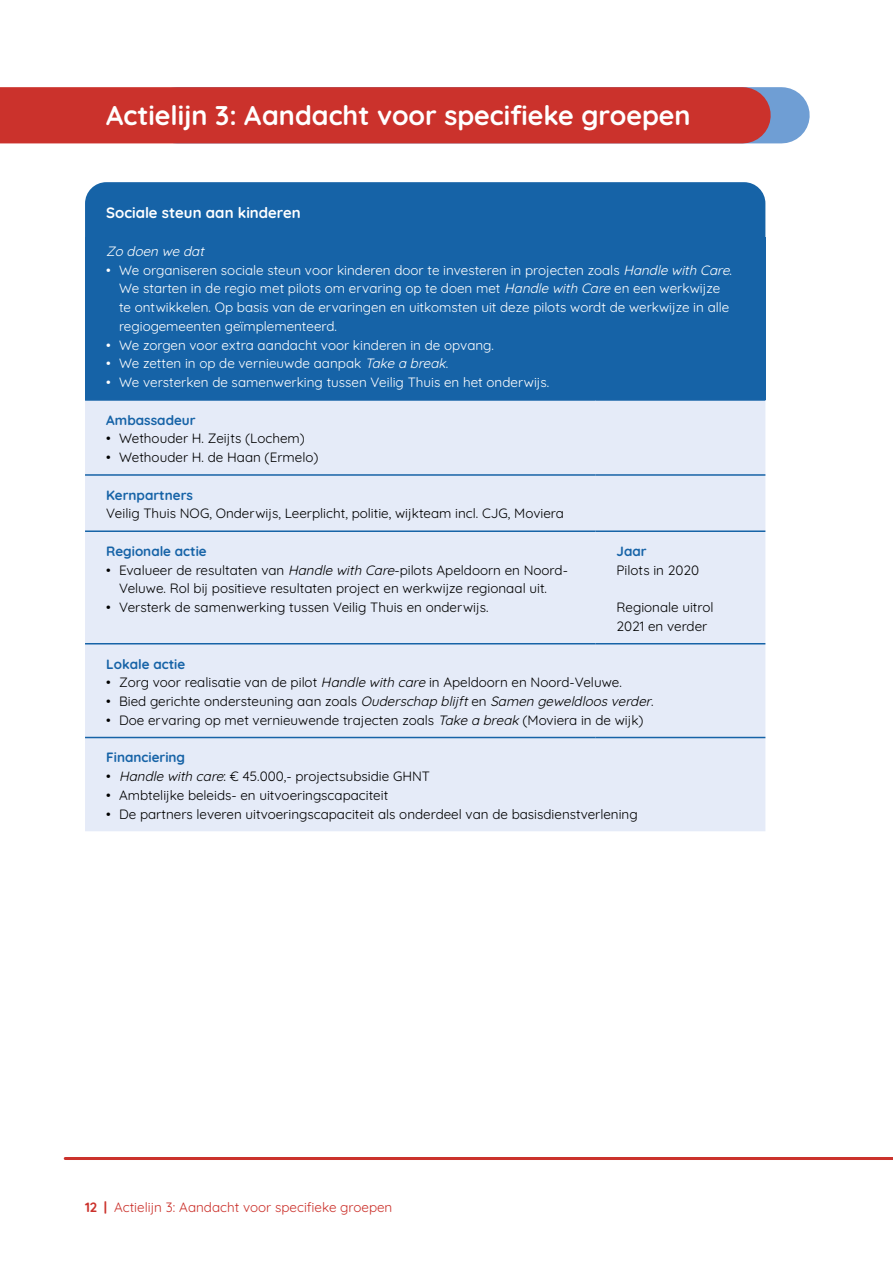
<style>
.page{position:relative;width:893px;height:1263px;background:#fff}
.page>*{position:absolute;margin:0;border:0;box-sizing:border-box;transform-origin:0 0}
.t1{font:300 27px "Quicksand";color:#fff}
.t2{font:300 15px "Quicksand";color:#fff}
.t3{font:300 13.5px/18.8px "Quicksand";color:#000}
.t4{font:300 13.5px/18.8px "Quicksand";color:#fff}
.t5{font:300 13.5px "Quicksand";color:#1663a7}
.t6{font:300 13.5px "Quicksand";color:#cb322c}
.t7{font:italic 300 13.5px "Quicksand";color:#fff}
.s1{font-style:italic}
</style>
<div class="page">
<svg style="left:743px;top:87px;width:38px;height:56px;background:#a36074"></svg>
<div style="left:0;top:87px;width:743px;height:56px;background:#cb322c"></div>
<div style="left:85px;top:182px;width:680px;height:55px;background:#1663a7"></div>
<div style="left:85px;top:238px;width:680px;height:162px;background:#1663a7"></div>
<div style="left:85px;top:401px;width:680px;height:430px;background:#e5ebf8"></div>
<hr style="left:85px;top:237px;width:510px;height:2px;background:#1663a7">
<hr style="left:595px;top:237px;width:170px;height:2px;background:#1663a7">
<hr style="left:85px;top:399px;width:510px;height:2px;background:#1663a7">
<hr style="left:595px;top:399px;width:170px;height:2px;background:#1663a7">
<hr style="left:85px;top:474px;width:510px;height:2px;background:#1663a7">
<hr style="left:595px;top:474px;width:170px;height:2px;background:#1663a7">
<hr style="left:85px;top:530px;width:510px;height:2px;background:#1663a7">
<hr style="left:595px;top:530px;width:170px;height:2px;background:#1663a7">
<hr style="left:85px;top:643px;width:510px;height:1px;background:#1663a7">
<hr style="left:595px;top:643px;width:170px;height:1px;background:#1663a7">
<hr style="left:85px;top:737px;width:510px;height:1px;background:#1663a7">
<hr style="left:595px;top:737px;width:170px;height:1px;background:#1663a7">
<hr style="left:64px;top:1157px;width:829px;height:3px;background:#cb322c">
<h1 class="t1" style="left:106px;top:94px;width:586px">Actielijn 3: Aandacht voor specifieke groepen</h1>
<p class="t2" style="left:106px;top:201px;width:196px">Sociale steun aan kinderen</p>
<p class="t7" style="left:106px;top:241px;width:103px">Zo doen we dat</p>
<p class="t4" style="left:119px;top:259px;width:616px;text-indent:-13px">• We organiseren sociale steun voor kinderen door te investeren in projecten zoals <span class="s1">Handle with Care</span>.<br>We starten in de regio met pilots om ervaring op te doen met <span class="s1">Handle with Care</span> en een werkwijze te ontwikkelen. Op basis van de ervaringen en uitkomsten uit deze pilots wordt de werkwijze in alle regiogemeenten geïmplementeerd.</p>
<p class="t4" style="left:106px;top:334px;width:389px">• We zorgen voor extra aandacht voor kinderen in de opvang.</p>
<p class="t4" style="left:106px;top:353px;width:345px">• We zetten in op de vernieuwde aanpak <span class="s1">Take a break</span>.</p>
<p class="t4" style="left:106px;top:372px;width:445px">• We versterken de samenwerking tussen Veilig Thuis en het onderwijs.</p>
<p class="t5" style="left:106px;top:409px;width:91px">Ambassadeur</p>
<p class="t3" style="left:106px;top:428px;width:200px">• Wethouder H. Zeijts (Lochem)</p>
<p class="t3" style="left:106px;top:447px;width:214px">• Wethouder H. de Haan (Ermelo)</p>
<p class="t5" style="left:106px;top:484px;width:88px">Kernpartners</p>
<p class="t3" style="left:106px;top:503px;width:459px">Veilig Thuis NOG, Onderwijs, Leerplicht, politie, wijkteam incl. CJG, Moviera</p>
<p class="t5" style="left:106px;top:541px;width:102px">Regionale actie</p>
<p class="t3" style="left:119px;top:559px;width:450px;text-indent:-13px">• Evalueer de resultaten van <span class="s1">Handle with Care</span>-pilots Apeldoorn en Noord-<br>Veluwe. Rol bij positieve resultaten project en werkwijze regionaal uit.</p>
<p class="t3" style="left:106px;top:597px;width:384px">• Versterk de samenwerking tussen Veilig Thuis en onderwijs.</p>
<p class="t5" style="left:617px;top:541px;width:32px">Jaar</p>
<p class="t3" style="left:617px;top:559px;width:84px">Pilots in 2020</p>
<p class="t3" style="left:617px;top:597px;width:98px">Regionale uitrol<br>2021 en verder</p>
<p class="t5" style="left:106px;top:653px;width:80px">Lokale actie</p>
<p class="t3" style="left:106px;top:672px;width:517px">• Zorg voor realisatie van de pilot <span class="s1">Handle with care</span> in Apeldoorn en Noord-Veluwe.</p>
<p class="t3" style="left:106px;top:690px;width:550px">• B i e d g e r i c h t e o n d e r s t e u n i n g a a n z o a l s <span class="s1">Ouderschap blijft</span>e n <span class="s1">Samen geweldloosverder</span>.</p>
<p class="t3" style="left:106px;top:709px;width:539px">• Doe ervaring op met vernieuwende trajecten zoals <span class="s1">Take a break</span> (Moviera in de wijk)</p>
<p class="t5" style="left:106px;top:747px;width:80px">Financiering</p>
<p class="t3" style="left:106px;top:765px;width:325px">• <span class="s1">Handle with care</span>: € 45.000,- projectsubsidie GHNT</p>
<p class="t3" style="left:106px;top:784px;width:283px">• Ambtelijke beleids- en uitvoeringscapaciteit</p>
<p class="t3" style="left:106px;top:803px;width:533px">• De partners leveren uitvoeringscapaciteit als onderdeel van de basisdienstverlening</p>
<p class="t6" style="left:85px;top:1197px;width:309px">12 | Actielijn 3: Aandacht voor specifieke groepen</p>
</div>
